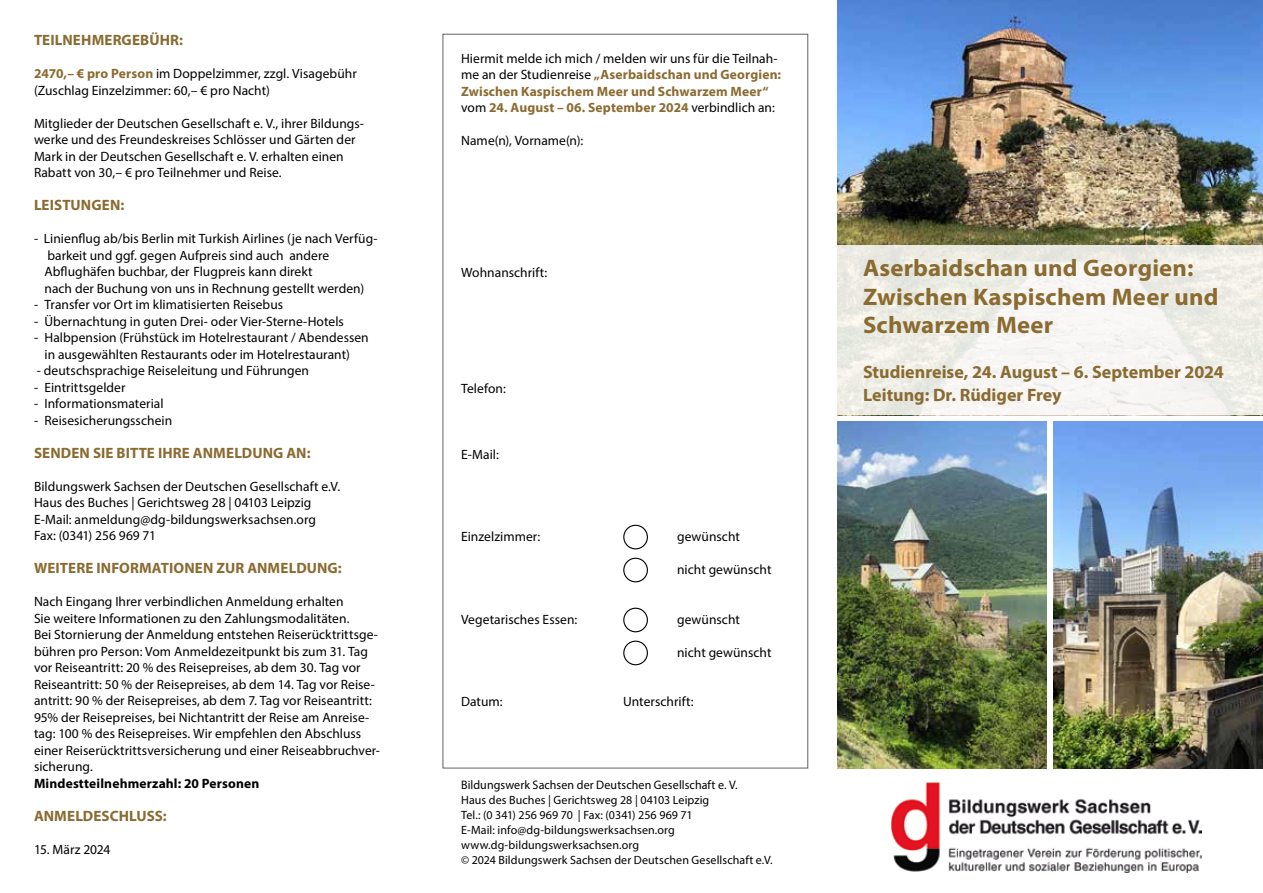
<style>
.page{position:relative;width:1263px;height:893px;background:#fff}
.page>*{position:absolute;margin:0;border:0;box-sizing:border-box;transform-origin:0 0}
.t1{font:700 24px/28.5px "Myriad Pro";letter-spacing:.005em;color:#8a6b31}
.t2{font:700 18px/22.5px "Myriad Pro";color:#8a6b31}
.t3{font:700 15px "Myriad Pro";letter-spacing:.01em;color:#8a6b31}
.t4{font:13.5px/16.5px "Myriad Pro";letter-spacing:.005em;color:#000}
.t5{font:700 13.5px/16.5px "Myriad Pro";letter-spacing:.01em;color:#8a6b31}
.t6{font:700 13.5px "Myriad Pro";letter-spacing:.01em;color:#000}
.t7{font:12.3px "Myriad Pro";letter-spacing:.01em;color:#000}
.t8{font:12px/15px "Myriad Pro";letter-spacing:.01em;color:#000}
.s1{font-weight:700;color:#8a6b31}
.s2{font-weight:400;color:#000}
</style>
<div class="page">
<img style="left:838px;top:0;width:425px;height:246px">
<img style="left:891px;top:783px;width:311px;height:89px">
<svg style="left:837px;top:246px;width:426px;height:169px;fill:#f2f1eb"></svg>
<img style="left:1053px;top:421px;width:210px;height:347px">
<img style="left:838px;top:421px;width:209px;height:347px">
<div style="left:623px;top:525px;width:25px;height:24px;border:1px solid #000;border-radius:50%"></div>
<div style="left:623px;top:558px;width:25px;height:24px;border:1px solid #000;border-radius:50%"></div>
<div style="left:623px;top:608px;width:25px;height:24px;border:1px solid #000;border-radius:50%"></div>
<div style="left:623px;top:641px;width:25px;height:24px;border:1px solid #000;border-radius:50%"></div>
<p class="t3" style="left:34px;top:30px;width:151px">TEILNEHMERGEBÜHR:</p>
<p class="t4" style="left:34px;top:65px;width:324px"><span class="s1">2470,– € pro Person</span> im Doppelzimmer, zzgl. Visagebühr (Zuschlag Einzelzimmer: 60,– € pro Nacht)</p>
<p class="t4" style="left:34px;top:115px;width:331px">Mitglieder der Deutschen Gesellschaft e. V., ihrer Bildungs&shy;werke und des Freundeskreises Schlösser und Gärten der Mark in der Deutschen Gesellschaft e. V. erhalten einen Rabatt von 30,– € pro Teilnehmer und Reise.</p>
<p class="t3" style="left:34px;top:195px;width:92px">LEISTUNGEN:</p>
<p class="t4" style="left:45px;top:230px;width:335px;text-indent:-11px">- Linienflug ab/bis Berlin mit Turkish Airlines (je nach Verfüg&shy;barkeit und ggf. gegen Aufpreis sind auch andere Abflughäfen buchbar, der Flugpreis kann direkt<br>nach der Buchung von uns in Rechnung gestellt werden)</p>
<p class="t4" style="left:34px;top:296px;width:251px">- Transfer vor Ort im klimatisierten Reisebus</p>
<p class="t4" style="left:34px;top:313px;width:311px">- Übernachtung in guten Drei- oder Vier-Sterne-Hotels</p>
<p class="t4" style="left:45px;top:329px;width:326px;text-indent:-11px">- Halbpension (Frühstück im Hotelrestaurant / Abendessen in ausgewählten Restaurants oder im Hotelrestaurant)</p>
<p class="t4" style="left:37px;top:362px;width:274px">- deutschsprachige Reiseleitung und Führungen</p>
<p class="t4" style="left:34px;top:379px;width:93px">- Eintrittsgelder</p>
<p class="t4" style="left:34px;top:395px;width:131px">- Informationsmaterial</p>
<p class="t4" style="left:34px;top:412px;width:140px">- Reisesicherungsschein</p>
<p class="t3" style="left:34px;top:443px;width:278px">SENDEN SIE BITTE IHRE ANMELDUNG AN:</p>
<p class="t4" style="left:34px;top:478px;width:308px">Bildungswerk Sachsen der Deutschen Gesellschaft e.V.<br>Haus des Buches | Gerichtsweg 28 | 04103 Leipzig E-Mail: anmeldung@dg-bildungswerksachsen.org Fax: (0341) 256 969 71</p>
<p class="t3" style="left:34px;top:558px;width:309px">WEITERE INFORMATIONEN ZUR ANMELDUNG:</p>
<p class="t4" style="left:34px;top:593px;width:348px">Nach Eingang Ihrer verbindlichen Anmeldung erhalten<br>Sie weitere Informationen zu den Zahlungsmodalitäten.<br>Bei Stornierung der Anmeldung entstehen Reiserücktrittsge&shy;bühren pro Person: Vom Anmeldezeitpunkt bis zum 31. Tag vor Reiseantritt: 20 % des Reisepreises, ab dem 30. Tag vor Reiseantritt: 50 % der Reisepreises, ab dem 14. Tag vor Reise&shy;antritt: 90 % der Reisepreises, ab dem 7. Tag vor Reiseantritt:<br>95% der Reisepreises, bei Nichtantritt der Reise am Anreise&shy;tag: 100 % des Reisepreises. Wir empfehlen den Abschluss einer Reiserücktrittsversicherung und einer Reiseabbruchver&shy;sicherung.</p>
<p class="t6" style="left:34px;top:774px;width:227px">Mindestteilnehmerzahl: 20 Personen</p>
<p class="t3" style="left:34px;top:806px;width:134px">ANMELDESCHLUSS:</p>
<p class="t4" style="left:34px;top:841px;width:78px">15. März 2024</p>
<p class="t5" style="left:461px;top:49px;width:321px"><span class="s2">Hiermit melde ich mich / melden wir uns für die Teilnah&shy;me an der Studienreise</span> „Aserbaidschan und Georgien:<br>Zwischen Kaspischem Meer und Schwarzem Meer“ <span class="s2">vom</span> 24. August – 06. September 2024 <span class="s2">verbindlich an:</span></p>
<p class="t4" style="left:461px;top:132px;width:124px">Name(n), Vorname(n):</p>
<p class="t4" style="left:461px;top:264px;width:88px">Wohnanschrift:</p>
<p class="t4" style="left:461px;top:380px;width:46px">Telefon:</p>
<p class="t4" style="left:461px;top:446px;width:39px">E-Mail:</p>
<p class="t4" style="left:461px;top:528px;width:81px">Einzelzimmer:</p>
<p class="t4" style="left:677px;top:528px;width:64px">gewünscht</p>
<p class="t4" style="left:677px;top:561px;width:96px">nicht gewünscht</p>
<p class="t4" style="left:461px;top:611px;width:118px">Vegetarisches Essen:</p>
<p class="t4" style="left:677px;top:611px;width:64px">gewünscht</p>
<p class="t4" style="left:677px;top:644px;width:96px">nicht gewünscht</p>
<p class="t4" style="left:461px;top:693px;width:43px">Datum:</p>
<p class="t4" style="left:623px;top:693px;width:72px">Unterschrift:</p>
<p class="t7" style="left:461px;top:777px;width:278px">Bildungswerk Sachsen der Deutschen Gesellschaft e. V.</p>
<p class="t8" style="left:461px;top:792px;width:313px">Haus des Buches | Gerichtsweg 28 | 04103 Leipzig<br>Tel.: (0 341) 256 969 70 | Fax: (0341) 256 969 71<br>E-Mail: info@dg-bildungswerksachsen.org www.dg-bildungswerksachsen.org<br>© 2024 Bildungswerk Sachsen der Deutschen Gesellschaft e.V.</p>
<h1 class="t1" style="left:863px;top:253px;width:357px">Aserbaidschan und Georgien:<br>Zwischen Kaspischem Meer und<br>Schwarzem Meer</h1>
<h2 class="t2" style="left:863px;top:360px;width:362px">Studienreise, 24. August – 6. September 2024<br>Leitung: Dr. Rüdiger Frey</h2>
</div>
